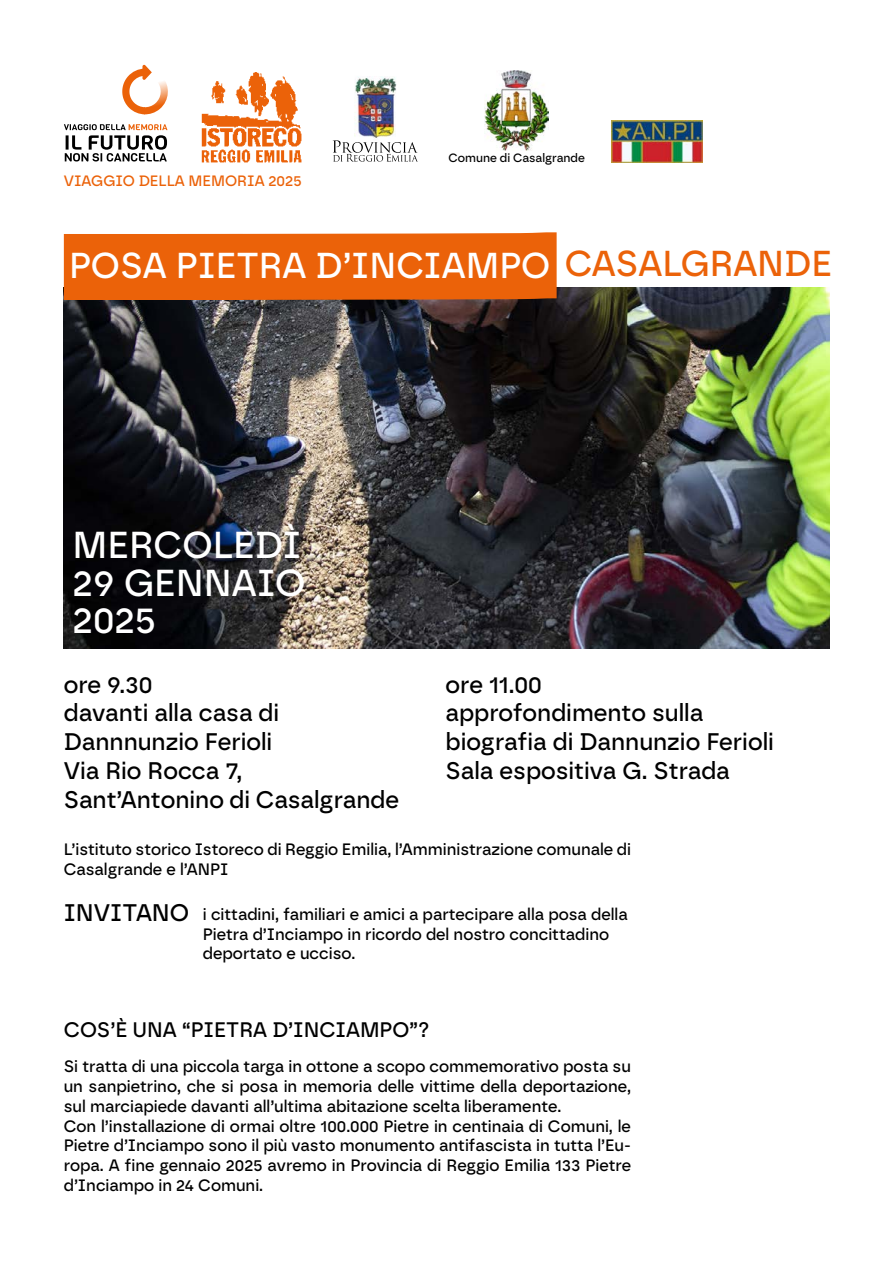
<style>
.page{position:relative;width:893px;height:1263px;background:#fff}
.page>*{position:absolute;margin:0;border:0;box-sizing:border-box;transform-origin:0 0}
.t1{font:500 37.5px "Borna";color:#fff}
.t2{font:500 36px "Borna";color:#fff}
.t3{font:500 24px/28.8px "Borna";color:#000}
.t4{font:500 21px "Borna";color:#000}
.t5{font:500 16.5px/19.8px "Borna";color:#000;text-align:justify}
.t6{font:500 15px "Borna";color:#eb6209}
.t7{font:500 12px "Borna";color:#000}
.s1{color:#eb6209}
</style>
<div class="page">
<img style="left:64px;top:287px;width:765px;height:361px">
<svg style="left:63px;top:232px;width:560px;height:106px;background:#a65b2b"></svg>
<img style="left:612px;top:121px;width:90px;height:41px">
<img style="left:485px;top:70px;width:64px;height:80px">
<img style="left:201px;top:72px;width:101px;height:91px">
<svg style="left:333px;top:140px;width:85px;height:22px"></svg>
<img style="left:354px;top:76px;width:42px;height:65px">
<svg style="left:122px;top:65px;width:46px;height:50px"></svg>
<svg style="left:64px;top:124px;width:103px;height:38px"></svg>
<p class="t6" style="left:64px;top:171px;width:239px">VIAGGIO DELLA MEMORIA 2025</p>
<p class="t7" style="left:449px;top:150px;width:138px">Comune di Casalgrande</p>
<p class="t2" style="left:69px;top:243px;width:764px">POSA PIETRA D’INCIAMPO <span class="s1">CASALGRANDE</span></p>
<p class="t1" style="left:73px;top:522px;width:230px">MERCOLEDÌ</p>
<p class="t1" style="left:73px;top:560px;width:234px">29 GENNAIO</p>
<p class="t1" style="left:73px;top:597px;width:85px">2025</p>
<p class="t3" style="left:64px;top:670px;width:90px">ore 9.30</p>
<p class="t3" style="left:64px;top:698px;width:217px">davanti alla casa di</p>
<p class="t3" style="left:64px;top:727px;width:210px">Dannnunzio Ferioli</p>
<p class="t3" style="left:64px;top:756px;width:180px">Via Rio Rocca 7,</p>
<p class="t3" style="left:64px;top:785px;width:337px">Sant’Antonino di Casalgrande</p>
<p class="t3" style="left:446px;top:670px;width:98px">ore 11.00</p>
<p class="t3" style="left:446px;top:698px;width:330px">approfondimento sulla biografia di Dannunzio Ferioli</p>
<p class="t3" style="left:446px;top:756px;width:286px">Sala espositiva G. Strada</p>
<p class="t5" style="left:64px;top:839px;width:569px">L’istituto storico Istoreco di Reggio Emilia, l’Amministrazione comunale di<br>Casalgrande e l’ANPI</p>
<p class="t3" style="left:64px;top:898px;width:127px">INVITANO</p>
<p class="t5" style="left:203px;top:904px;width:426px;text-align:left">i cittadini, familiari e amici a partecipare alla posa della<br>Pietra d’Inciampo in ricordo del nostro concittadino deportato e ucciso.</p>
<p class="t4" style="left:64px;top:1017px;width:367px">COS’È UNA “PIETRA D’INCIAMPO”?</p>
<p class="t5" style="left:64px;top:1056px;width:569px">Si tratta di una piccola targa in ottone a scopo commemorativo posta su un sanpietrino, che si posa in memoria delle vittime della deportazione, sul marciapiede davanti all’ultima abitazione scelta liberamente.</p>
<p class="t5" style="left:64px;top:1116px;width:569px">Con l’installazione di ormai oltre 100.000 Pietre in centinaia di Comuni, le Pietre d’Inciampo sono il più vasto monumento antifascista in tutta l’Eu&shy;ropa. A fine gennaio 2025 avremo in Provincia di Reggio Emilia 133 Pietre d’Inciampo in 24 Comuni.</p>
</div>
